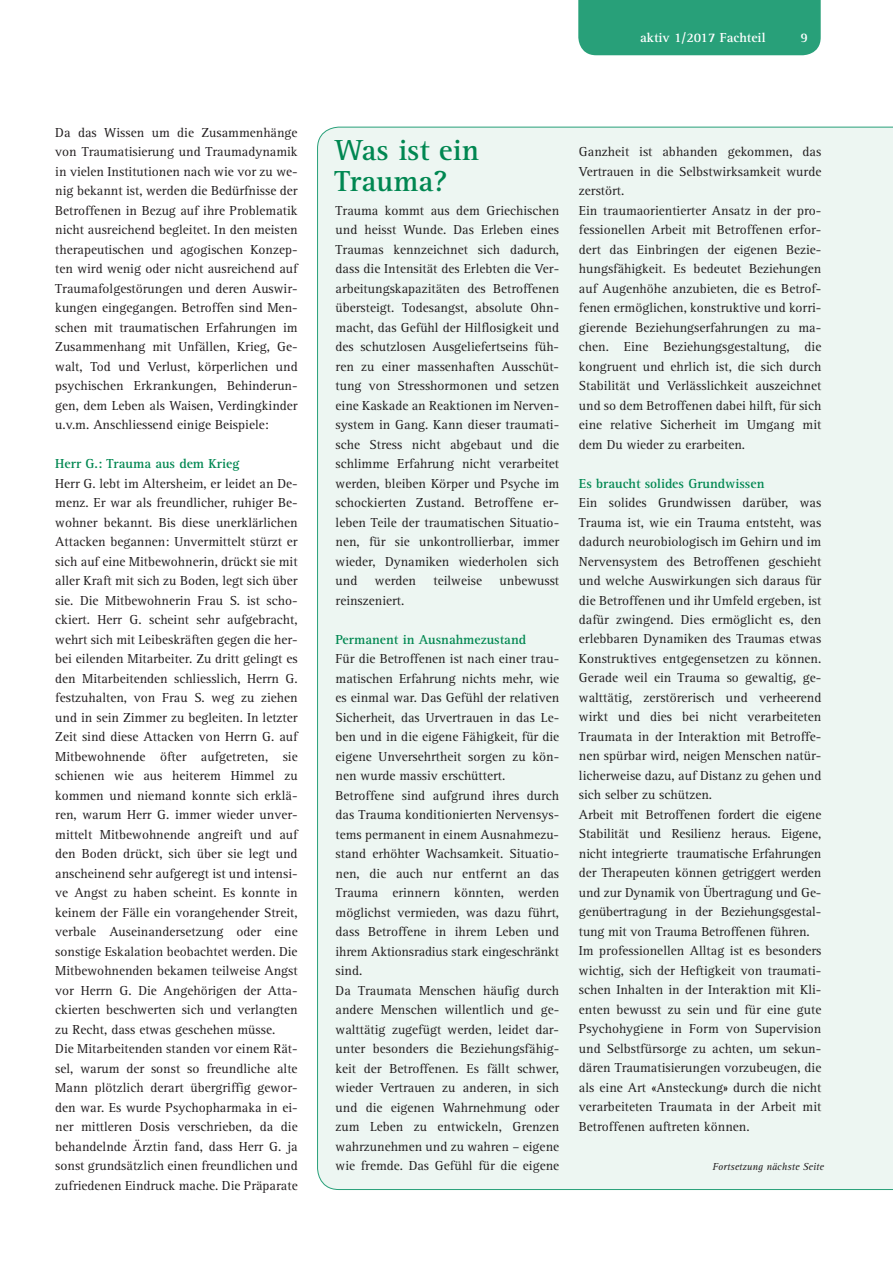
<style>
.page{position:relative;width:893px;height:1263px;background:#fff}
.page>*{position:absolute;margin:0;border:0;box-sizing:border-box;transform-origin:0 0}
.t1{font:700 30px/31.5px "Rotis Serif";color:#008751}
.t2{font:13.5px/19.5px "Rotis Serif";color:#231f20}
.t3{font:700 13.5px "Rotis Serif";color:#008751}
.t4{font:700 13.5px "Rotis Serif";color:#fff}
.t5{font:italic 10.5px "Rotis Serif";color:#231f20}
</style>
<div class="page">
<div style="left:578px;top:0;width:243px;height:55px;background:#28a079"></div>
<div style="left:317px;top:127px;width:576px;height:1063px;background:#edf6f2"></div>
<p class="t2" style="left:55px;top:123px;width:244px;text-align:justify">Da das Wissen um die Zusammenhänge von Traumatisierung und Traumadynamik in vielen Institutionen nach wie vor zu we&shy;nig bekannt ist, werden die Bedürfnisse der Betroffenen in Bezug auf ihre Problematik nicht ausreichend begleitet. In den meisten therapeutischen und agogischen Konzep&shy;ten wird wenig oder nicht ausreichend auf Traumafolgestörungen und deren Auswir&shy;kungen eingegangen. Betroffen sind Men&shy;schen mit traumatischen Erfahrungen im Zusammenhang mit Unfällen, Krieg, Ge&shy;walt, Tod und Verlust, körperlichen und psychischen Erkrankungen, Behinderun&shy;gen, dem Leben als Waisen, Verdingkinder u.v.m. Anschliessend einige Beispiele:</p>
<p class="t3" style="left:55px;top:456px;width:186px">Herr G.: Trauma aus dem Krieg</p>
<p class="t2" style="left:55px;top:474px;width:244px">Herr G. lebt im Altersheim, er leidet an De&shy;menz. Er war als freundlicher, ruhiger Be&shy;wohner bekannt. Bis diese unerklärlichen Attacken begannen: Unvermittelt stürzt er sich auf eine Mitbewohnerin, drückt sie mit aller Kraft mit sich zu Boden, legt sich über sie. Die Mitbewohnerin Frau S. ist scho&shy;ckiert. Herr G. scheint sehr aufgebracht, wehrt sich mit Leibeskräften gegen die her&shy;bei eilenden Mitarbeiter. Zu dritt gelingt es den Mitarbeitenden schliesslich, Herrn G. festzuhalten, von Frau S. weg zu ziehen und in sein Zimmer zu begleiten. In letzter Zeit sind diese Attacken von Herrn G. auf Mitbewohnende öfter aufgetreten, sie schienen wie aus heiterem Himmel zu kommen und niemand konnte sich erklä&shy;ren, warum Herr G. immer wieder unver&shy;mittelt Mitbewohnende angreift und auf den Boden drückt, sich über sie legt und anscheinend sehr aufgeregt ist und intensi&shy;ve Angst zu haben scheint. Es konnte in keinem der Fälle ein vorangehender Streit, verbale Auseinandersetzung oder eine sonstige Eskalation beobachtet werden. Die Mitbewohnenden bekamen teilweise Angst vor Herrn G. Die Angehörigen der Atta&shy;ckierten beschwerten sich und verlangten zu Recht, dass etwas geschehen müsse.<br>Die Mitarbeitenden standen vor einem Rät&shy;sel, warum der sonst so freundliche alte Mann plötzlich derart übergriffig gewor&shy;den war. Es wurde Psychopharmaka in ei&shy;ner mittleren Dosis verschrieben, da die behandelnde Ärztin fand, dass Herr G. ja sonst grundsätzlich einen freundlichen und zufriedenen Eindruck mache. Die Präparate</p>
<p class="t4" style="left:640px;top:30px;width:127px">aktiv 1/2017 Fachteil</p>
<p class="t4" style="left:800px;top:30px;width:9px">9</p>
<h1 class="t1" style="left:334px;top:135px;width:146px">Was ist ein<br>Trauma?</h1>
<p class="t2" style="left:336px;top:201px;width:225px;text-align:justify">Trauma kommt aus dem Griechischen und heisst Wunde. Das Erleben eines Traumas kennzeichnet sich dadurch, dass die Intensität des Erlebten die Ver&shy;arbeitungskapazitäten des Betroffenen übersteigt. Todesangst, absolute Ohn&shy;macht, das Gefühl der Hilflosigkeit und des schutzlosen Ausgeliefertseins füh&shy;ren zu einer massenhaften Ausschüt&shy;tung von Stresshormonen und setzen eine Kaskade an Reaktionen im Nerven&shy;system in Gang. Kann dieser traumati&shy;sche Stress nicht abgebaut und die schlimme Erfahrung nicht verarbeitet werden, bleiben Körper und Psyche im schockierten Zustand. Betroffene er&shy;leben Teile der traumatischen Situatio&shy;nen, für sie unkontrollierbar, immer wieder, Dynamiken wiederholen sich und</p>
<p class="t2" style="left:375px;top:571px;width:43px">werden</p>
<p class="t2" style="left:433px;top:571px;width:50px">teilweise</p>
<p class="t2" style="left:500px;top:571px;width:61px">unbewusst</p>
<p class="t2" style="left:336px;top:591px;width:70px">reinszeniert.</p>
<p class="t3" style="left:336px;top:631px;width:192px">Permanent in Ausnahmezustand</p>
<p class="t2" style="left:336px;top:649px;width:225px">Für die Betroffenen ist nach einer trau&shy;matischen Erfahrung nichts mehr, wie es einmal war. Das Gefühl der relativen Sicherheit, das Urvertrauen in das Le&shy;ben und in die eigene Fähigkeit, für die eigene Unversehrtheit sorgen zu kön&shy;nen wurde massiv erschüttert.<br>Betroffene sind aufgrund ihres durch das Trauma konditionierten Nervensys&shy;tems permanent in einem Ausnahmezu&shy;stand erhöhter Wachsamkeit. Situatio&shy;nen, die auch nur entfernt an das Trauma erinnern könnten, werden möglichst vermieden, was dazu führt, dass Betroffene in ihrem Leben und ihrem Aktionsradius stark eingeschränkt sind.<br>Da Traumata Menschen häufig durch andere Menschen willentlich und ge&shy;walttätig zugefügt werden, leidet dar&shy;unter besonders die Beziehungsfähig&shy;keit der Betroffenen. Es fällt schwer, wieder Vertrauen zu anderen, in sich und die eigenen Wahrnehmung oder zum Leben zu entwickeln, Grenzen wahrzunehmen und zu wahren – eigene wie fremde. Das Gefühl für die eigene</p>
<p class="t2" style="left:579px;top:142px;width:244px">Ganzheit ist abhanden gekommen, das Vertrauen in die Selbstwirksamkeit wurde zerstört.<br>Ein traumaorientierter Ansatz in der pro&shy;fessionellen Arbeit mit Betroffenen erfor&shy;dert das Einbringen der eigenen Bezie&shy;hungsfähigkeit. Es bedeutet Beziehungen auf Augenhöhe anzubieten, die es Betrof&shy;fenen ermöglichen, konstruktive und korri&shy;gierende Beziehungserfahrungen zu ma&shy;chen. Eine Beziehungsgestaltung, die kongruent und ehrlich ist, die sich durch Stabilität und Verlässlichkeit auszeichnet und so dem Betroffenen dabei hilft, für sich eine relative Sicherheit im Umgang mit dem Du wieder zu erarbeiten.</p>
<p class="t3" style="left:579px;top:475px;width:187px">Es braucht solides Grundwissen</p>
<p class="t2" style="left:579px;top:493px;width:244px">Ein solides Grundwissen darüber, was Trauma ist, wie ein Trauma entsteht, was dadurch neurobiologisch im Gehirn und im Nervensystem des Betroffenen geschieht und welche Auswirkungen sich daraus für die Betroffenen und ihr Umfeld ergeben, ist dafür zwingend. Dies ermöglicht es, den erlebbaren Dynamiken des Traumas etwas Konstruktives entgegensetzen zu können.<br>Gerade weil ein Trauma so gewaltig, ge&shy;walttätig, zerstörerisch und verheerend wirkt und dies bei nicht verarbeiteten Traumata in der Interaktion mit Betroffe&shy;nen spürbar wird, neigen Menschen natür&shy;licherweise dazu, auf Distanz zu gehen und sich selber zu schützen.<br>Arbeit mit Betroffenen fordert die eigene Stabilität und Resilienz heraus. Eigene, nicht integrierte traumatische Erfahrungen der Therapeuten können getriggert werden und zur Dynamik von Übertragung und Ge&shy;genübertragung in der Beziehungsgestal&shy;tung mit von Trauma Betroffenen führen.<br>Im professionellen Alltag ist es besonders wichtig, sich der Heftigkeit von traumati&shy;schen Inhalten in der Interaktion mit Kli&shy;enten bewusst zu sein und für eine gute Psychohygiene in Form von Supervision und Selbstfürsorge zu achten, um sekun&shy;dären Traumatisierungen vorzubeugen, die als eine Art «Ansteckung» durch die nicht verarbeiteten Traumata in der Arbeit mit Betroffenen auftreten können.</p>
<p class="t5" style="left:713px;top:1161px;width:113px">Fortsetzung nächste Seite</p>
</div>
